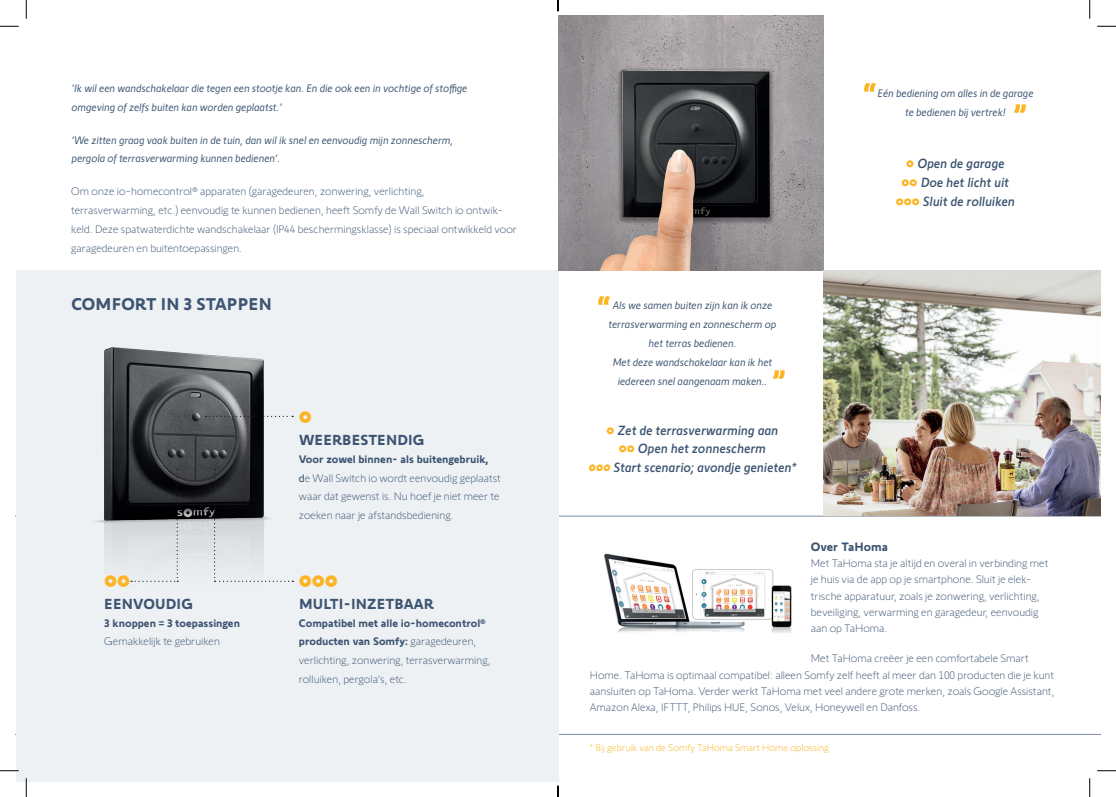
<style>
.page{position:relative;width:1116px;height:797px;background:#fff}
.page>*{position:absolute;margin:0;border:0;box-sizing:border-box;transform-origin:0 0}
.t1{font:700 22.5px "Somfy Sans";color:#fcb423}
.t2{font:700 17.5px "Somfy Sans";letter-spacing:.01em;color:#3d5572}
.t3{font:700 15px "Somfy Sans";letter-spacing:.01em;color:#3d5572}
.t4{font:italic 500 13.75px "Somfy Sans";color:#3d5572}
.t5{font:700 12.5px "Somfy Sans";color:#3d5572}
.t6{font:300 11.25px/18.8px "Somfy Sans";color:#3d5572}
.t7{font:italic 11.25px/18.8px "Somfy Sans";color:#3d5572}
.t8{font:700 11.25px "Somfy Sans";color:#3d5572}
.t9{font:300 10px "Somfy Sans";color:#fcb423}
.s1{font-weight:700}
.s2{font-weight:400}
.s3{font-style:normal;color:#fcb423}
.s4{color:#fcb423}
</style>
<div class="page">
<svg style="left:558px;top:516px;width:542px;height:218px"></svg>
<div style="left:16px;top:270px;width:542px;height:511px;background:#edf1f4"></div>
<img style="left:104px;top:347px;width:190px;height:157px">
<img style="left:95px;top:504px;width:199px;height:78px">
<img style="left:558px;top:16px;width:265px;height:254px">
<svg style="left:864px;top:83px;width:12px;height:9px"></svg>
<svg style="left:1013px;top:104px;width:13px;height:9px"></svg>
<svg style="left:598px;top:296px;width:12px;height:9px"></svg>
<svg style="left:772px;top:370px;width:13px;height:9px"></svg>
<svg style="left:131px;top:469px;width:47px;height:113px"></svg>
<svg style="left:214px;top:469px;width:79px;height:113px"></svg>
<svg style="left:206px;top:416px;width:87px;height:1px"></svg>
<img style="left:823px;top:271px;width:277px;height:244px">
<div style="left:591px;top:545px;width:208px;height:96px;background:#fff"></div>
<img style="left:604px;top:553px;width:188px;height:80px">
<svg style="left:0;top:25px;width:19px;height:2px"></svg>
<svg style="left:1097px;top:25px;width:18px;height:2px"></svg>
<svg style="left:0;top:770px;width:19px;height:1px"></svg>
<svg style="left:1097px;top:770px;width:18px;height:1px"></svg>
<svg style="left:25px;top:0;width:2px;height:19px"></svg>
<svg style="left:25px;top:778px;width:2px;height:19px"></svg>
<svg style="left:1089px;top:0;width:1px;height:19px"></svg>
<svg style="left:1089px;top:778px;width:1px;height:19px"></svg>
<svg style="left:557px;top:0;width:2px;height:11px"></svg>
<svg style="left:557px;top:785px;width:2px;height:12px"></svg>
<p class="t7" style="left:71px;top:78px;width:397px">‘Ik wil een wandschakelaar die tegen een stootje kan. En die ook een in vochtige of stoffige omgeving of zelfs buiten kan worden geplaatst.’</p>
<p class="t7" style="left:71px;top:129px;width:383px">‘We zitten graag vaak buiten in de tuin, dan wil ik snel en eenvoudig mijn zonnescherm, pergola of terrasverwarming kunnen bedienen’.</p>
<p class="t6" style="left:71px;top:181px;width:447px">Om onze io-homecontrol® apparaten (garagedeuren, zonwering, verlichting,<br>terrasverwarming, etc.) eenvoudig te kunnen bedienen, heeft Somfy de Wall Switch io ontwik&shy;keld. Deze spatwaterdichte wandschakelaar (IP44 beschermingsklasse) is speciaal ontwikkeld voor garagedeuren en buitentoepassingen.</p>
<h2 class="t2" style="left:71px;top:289px;width:202px">COMFORT IN 3 STAPPEN</h2>
<h1 class="t1" style="left:104px;top:562px;width:28px">••</h1>
<h3 class="t3" style="left:104px;top:591px;width:90px">EENVOUDIG</h3>
<p class="t8" style="left:104px;top:613px;width:137px">3 knoppen = 3 toepassingen</p>
<p class="t6" style="left:104px;top:631px;width:117px">Gemakkelijk te gebruiken</p>
<h1 class="t1" style="left:299px;top:398px;width:15px">•</h1>
<h3 class="t3" style="left:299px;top:428px;width:127px">WEERBESTENDIG</h3>
<p class="t6" style="left:299px;top:448px;width:204px"><span class="s1">Voor zowel binnen- als buitengebruik, </span><span class="s2">d</span>e Wall Switch io wordt eenvoudig geplaatst waar dat gewenst is. Nu hoef je niet meer te zoeken naar je afstandsbediening.</p>
<h1 class="t1" style="left:299px;top:562px;width:41px">•••</h1>
<h3 class="t3" style="left:299px;top:591px;width:137px">MULTI-INZETBAAR</h3>
<p class="t6" style="left:299px;top:612px;width:193px"><span class="s1">Compatibel met alle io-homecontrol® producten van Somfy:</span> garagedeuren, verlichting, zonwering, terrasverwarming, rolluiken, pergola’s, etc.</p>
<p class="t7" style="left:877px;top:83px;width:157px;text-align:center">Eén bediening om alles in de garage te bedienen bij vertrek!</p>
<p class="t7" style="left:608px;top:295px;width:169px;text-align:center">Als we samen buiten zijn kan ik onze terrasverwarming en zonnescherm op het terras bedienen.<br>Met deze wandschakelaar kan ik het iedereen snel aangenaam maken..</p>
<p class="t4" style="left:606px;top:419px;width:173px"><span class="s3">•</span> Zet de terrasverwarming aan</p>
<p class="t4" style="left:618px;top:438px;width:148px"><span class="s3">••</span> Open het zonnescherm</p>
<p class="t4" style="left:588px;top:456px;width:209px"><span class="s4">•••</span> Start scenario; avondje genieten*</p>
<p class="t4" style="left:906px;top:153px;width:99px"><span class="s3">•</span> Open de garage</p>
<p class="t4" style="left:901px;top:172px;width:109px"><span class="s3">••</span> Doe het licht uit</p>
<p class="t4" style="left:895px;top:190px;width:120px"><span class="s3">•••</span> Sluit de rolluiken</p>
<p class="t5" style="left:811px;top:536px;width:79px">Over TaHoma</p>
<p class="t6" style="left:811px;top:554px;width:239px;line-height:16.2px">Met TaHoma sta je altijd en overal in verbinding met je huis via de app op je smartphone. Sluit je elek&shy;trische apparatuur, zoals je zonwering, verlichting, beveiliging, verwarming en garagedeur, eenvoudig aan op TaHoma.</p>
<p class="t6" style="left:590px;top:649px;width:466px;line-height:16.2px;text-indent:221px">Met TaHoma creëer je een comfortabele Smart Home. TaHoma is optimaal compatibel: alleen Somfy zelf heeft al meer dan 100 producten die je kunt aansluiten op TaHoma. Verder werkt TaHoma met veel andere grote merken, zoals Google Assistant, Amazon Alexa, IFTTT, Philips HUE, Sonos, Velux, Honeywell en Danfoss.</p>
<p class="t9" style="left:590px;top:740px;width:241px">* Bij gebruik van de Somfy TaHoma Smart Home oplossing</p>
</div>
